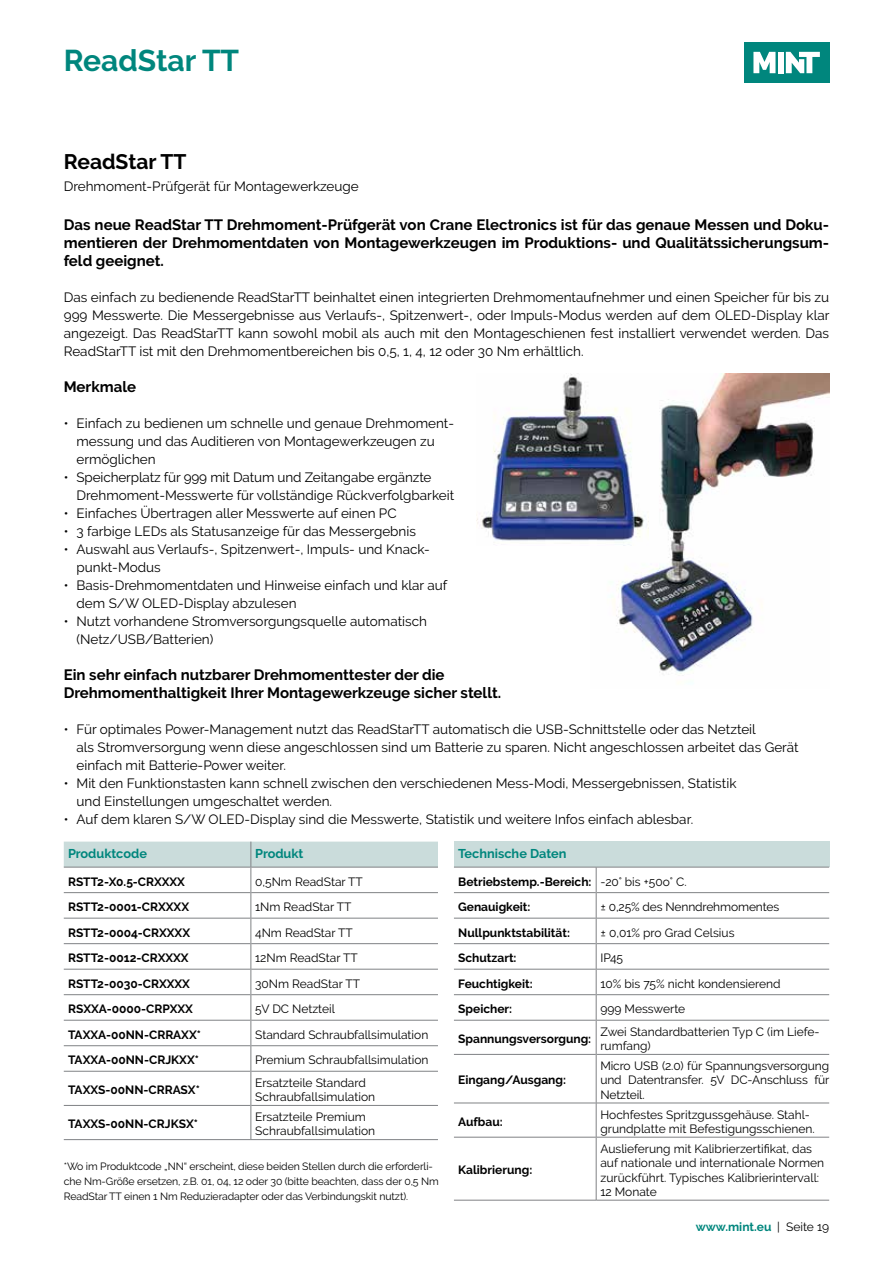
<style>
.page{position:relative;width:893px;height:1263px;background:#fff}
.page>*{position:absolute;margin:0;border:0;box-sizing:border-box;transform-origin:0 0}
.t1{font:700 30px "Raleway";color:#00867d}
.t2{font:700 21px "Raleway";color:#000}
.t3{font:700 15px/18px "Raleway";color:#000;text-align:justify}
.t4{font:13.5px/18px "Raleway";color:#000}
.t5{font:700 12.75px "Raleway";color:#00867d}
.t6{font:12px/14.4px "Raleway";color:#000}
.t7{font:700 12px/25.5px "Raleway";color:#000}
.t8{font:700 12px "Raleway";color:#00867d}
.t9{font:10.5px/15px "Raleway";letter-spacing:-.01em;color:#000}
.s1{font-weight:400}
.s2{font-weight:400;color:#000}
</style>
<div class="page">
<div style="left:744px;top:43px;width:85px;height:40px;background:#00867d"></div>
<svg style="left:753px;top:52px;width:22px;height:21px"></svg>
<div style="left:778px;top:52px;width:6px;height:21px;background:#fff"></div>
<svg style="left:786px;top:52px;width:34px;height:21px"></svg>
<img style="left:613px;top:374px;width:216px;height:300px">
<img style="left:476px;top:374px;width:172px;height:172px">
<hr style="left:64px;top:1071px;width:186px;height:1px;background:#808285">
<hr style="left:251px;top:1071px;width:187px;height:1px;background:#808285">
<hr style="left:64px;top:1105px;width:186px;height:1px;background:#808285">
<hr style="left:251px;top:1105px;width:187px;height:1px;background:#808285">
<hr style="left:64px;top:1139px;width:187px;height:1px;background:#808285">
<hr style="left:251px;top:1139px;width:187px;height:1px;background:#808285">
<svg style="left:64px;top:842px;width:374px;height:229px"></svg>
<hr style="left:250px;top:1071px;width:1px;height:34px;background:#808285">
<hr style="left:250px;top:1105px;width:1px;height:34px;background:#808285">
<div style="left:454px;top:842px;width:375px;height:25px;background:#cadcdb"></div>
<hr style="left:454px;top:867px;width:142px;height:1px;background:#808285">
<hr style="left:596px;top:867px;width:233px;height:1px;background:#808285">
<hr style="left:454px;top:892px;width:142px;height:1px;background:#808285">
<hr style="left:597px;top:892px;width:232px;height:1px;background:#808285">
<hr style="left:454px;top:918px;width:142px;height:1px;background:#808285">
<hr style="left:597px;top:918px;width:232px;height:1px;background:#808285">
<hr style="left:454px;top:943px;width:142px;height:1px;background:#808285">
<hr style="left:597px;top:943px;width:232px;height:1px;background:#808285">
<hr style="left:454px;top:969px;width:142px;height:1px;background:#808285">
<hr style="left:597px;top:969px;width:232px;height:1px;background:#808285">
<hr style="left:454px;top:994px;width:142px;height:1px;background:#808285">
<hr style="left:597px;top:994px;width:232px;height:1px;background:#808285">
<hr style="left:454px;top:1020px;width:142px;height:1px;background:#808285">
<hr style="left:597px;top:1020px;width:232px;height:1px;background:#808285">
<hr style="left:454px;top:1054px;width:142px;height:1px;background:#808285">
<hr style="left:597px;top:1054px;width:232px;height:1px;background:#808285">
<hr style="left:454px;top:1103px;width:142px;height:1px;background:#808285">
<hr style="left:597px;top:1103px;width:232px;height:1px;background:#808285">
<hr style="left:454px;top:1137px;width:142px;height:1px;background:#808285">
<hr style="left:597px;top:1137px;width:232px;height:1px;background:#808285">
<hr style="left:454px;top:1200px;width:142px;height:1px;background:#808285">
<hr style="left:596px;top:1200px;width:233px;height:1px;background:#808285">
<svg style="left:596px;top:867px;width:1px;height:153px"></svg>
<hr style="left:596px;top:1020px;width:1px;height:34px;background:#808285">
<hr style="left:596px;top:1054px;width:1px;height:49px;background:#808285">
<hr style="left:596px;top:1103px;width:1px;height:34px;background:#808285">
<hr style="left:596px;top:1137px;width:1px;height:63px;background:#808285">
<h1 class="t1" style="left:64px;top:43px;width:177px">ReadStar TT</h1>
<h2 class="t2" style="left:64px;top:149px;width:124px">ReadStar TT</h2>
<p class="t4" style="left:64px;top:177px;width:297px">Drehmoment-Prüfgerät für Montagewerkzeuge</p>
<p class="t3" style="left:64px;top:215px;width:767px">Das neue ReadStar TT Drehmoment-Prüfgerät von Crane Electronics ist für das genaue Messen und Doku&shy;mentieren der Drehmomentdaten von Montagewerkzeugen im Produktions- und Qualitätssicherungsum&shy;feld geeignet.</p>
<p class="t4" style="left:64px;top:288px;width:767px;text-align:justify">Das einfach zu bedienende ReadStarTT beinhaltet einen integrierten Drehmomentaufnehmer und einen Speicher für bis zu 999 Messwerte. Die Messergebnisse aus Verlaufs-, Spitzenwert-, oder Impuls-Modus werden auf dem OLED-Display klar angezeigt. Das ReadStarTT kann sowohl mobil als auch mit den Montageschienen fest installiert verwendet werden. Das ReadStarTT ist mit den Drehmomentbereichen bis 0,5, 1, 4, 12 oder 30 Nm erhältlich.</p>
<p class="t3" style="left:64px;top:377px;width:74px">Merkmale</p>
<p class="t4" style="left:77px;top:414px;width:379px;text-indent:-13px">• Einfach zu bedienen um schnelle und genaue Drehmoment&shy;messung und das Auditieren von Montagewerkzeugen zu ermöglichen</p>
<p class="t4" style="left:77px;top:468px;width:379px;text-indent:-13px">• Speicherplatz für 999 mit Datum und Zeitangabe ergänzte<br>Drehmoment-Messwerte für vollständige Rückverfolgbarkeit</p>
<p class="t4" style="left:64px;top:504px;width:334px">• Einfaches Übertragen aller Messwerte auf einen PC</p>
<p class="t4" style="left:64px;top:522px;width:354px">• 3 farbige LEDs als Statusanzeige für das Messergebnis</p>
<p class="t4" style="left:77px;top:540px;width:355px;text-indent:-13px">• Auswahl aus Verlaufs-, Spitzenwert-, Impuls- und Knack&shy;punkt-Modus</p>
<p class="t4" style="left:77px;top:576px;width:372px;text-indent:-13px">• Basis-Drehmomentdaten und Hinweise einfach und klar auf dem S/W OLED-Display abzulesen</p>
<p class="t4" style="left:77px;top:612px;width:352px;text-indent:-13px">• Nutzt vorhandene Stromversorgungsquelle automatisch (Netz/USB/Batterien)</p>
<p class="t3" style="left:64px;top:665px;width:439px">Ein sehr einfach nutzbarer Drehmomenttester der die<br>Drehmomenthaltigkeit Ihrer Montagewerkzeuge sicher stellt.</p>
<p class="t4" style="left:77px;top:720px;width:724px;text-indent:-13px">• Für optimales Power-Management nutzt das ReadStarTT automatisch die USB-Schnittstelle oder das Netzteil<br>als Stromversorgung wenn diese angeschlossen sind um Batterie zu sparen. Nicht angeschlossen arbeitet das Gerät einfach mit Batterie-Power weiter.</p>
<p class="t4" style="left:77px;top:774px;width:661px;text-indent:-13px">• Mit den Funktionstasten kann schnell zwischen den verschiedenen Mess-Modi, Messergebnissen, Statistik und Einstellungen umgeschaltet werden.</p>
<p class="t4" style="left:64px;top:810px;width:631px">• Auf dem klaren S/W OLED-Display sind die Messwerte, Statistik und weitere Infos einfach ablesbar.</p>
<p class="t5" style="left:68px;top:846px;width:80px">Produktcode</p>
<p class="t5" style="left:255px;top:846px;width:50px">Produkt</p>
<p class="t7" style="left:68px;top:868px;width:119px">RSTT2-X0.5-CRXXXX</p>
<p class="t6" style="left:255px;top:874px;width:109px">0,5Nm ReadStar TT</p>
<p class="t7" style="left:68px;top:894px;width:123px">RSTT2-0001-CRXXXX</p>
<p class="t6" style="left:255px;top:899px;width:98px">1Nm ReadStar TT</p>
<p class="t7" style="left:68px;top:920px;width:124px">RSTT2-0004-CRXXXX</p>
<p class="t6" style="left:255px;top:925px;width:99px">4Nm ReadStar TT</p>
<p class="t7" style="left:68px;top:945px;width:122px">RSTT2-0012-CRXXXX</p>
<p class="t6" style="left:255px;top:950px;width:104px">12Nm ReadStar TT</p>
<p class="t7" style="left:68px;top:971px;width:124px">RSTT2-0030-CRXXXX</p>
<p class="t6" style="left:255px;top:976px;width:106px">30Nm ReadStar TT</p>
<p class="t7" style="left:68px;top:996px;width:127px">RSXXA-0000-CRPXXX</p>
<p class="t6" style="left:255px;top:1002px;width:81px">5V DC Netzteil</p>
<p class="t7" style="left:68px;top:1022px;width:134px">TAXXA-00NN-CRRAXX*</p>
<p class="t6" style="left:255px;top:1027px;width:175px">Standard Schraubfallsimulation</p>
<p class="t7" style="left:68px;top:1047px;width:132px">TAXXA-00NN-CRJKXX*</p>
<p class="t6" style="left:255px;top:1053px;width:175px">Premium Schraubfallsimulation</p>
<p class="t7" style="left:68px;top:1077px;width:133px">TAXXS-00NN-CRRASX*</p>
<p class="t6" style="left:255px;top:1075px;width:122px">Ersatzteile Standard<br>Schraubfallsimulation</p>
<p class="t7" style="left:68px;top:1111px;width:131px">TAXXS-00NN-CRJKSX*</p>
<p class="t6" style="left:255px;top:1109px;width:122px">Ersatzteile Premium<br>Schraubfallsimulation</p>
<p class="t5" style="left:458px;top:846px;width:110px">Technische Daten</p>
<p class="t7" style="left:458px;top:868px;width:230px">Betriebstemp.-Bereich: <span class="s1">-20° bis +50o° C.<br></span>Genauigkeit:</p>
<p class="t6" style="left:600px;top:899px;width:180px">± 0,25% des Nenndrehmomentes</p>
<p class="t7" style="left:458px;top:920px;width:113px">Nullpunktstabilität:</p>
<p class="t6" style="left:600px;top:925px;width:136px">± 0,01% pro Grad Celsius</p>
<p class="t7" style="left:458px;top:945px;width:60px">Schutzart:</p>
<p class="t6" style="left:600px;top:950px;width:24px">IP45</p>
<p class="t7" style="left:458px;top:971px;width:76px">Feuchtigkeit:</p>
<p class="t6" style="left:600px;top:976px;width:182px">10% bis 75% nicht kondensierend</p>
<p class="t7" style="left:458px;top:996px;width:56px">Speicher:</p>
<p class="t6" style="left:600px;top:1002px;width:86px">999 Messwerte</p>
<p class="t7" style="left:458px;top:1026px;width:135px">Spannungsversorgung:</p>
<p class="t6" style="left:600px;top:1024px;width:221px">Zwei Standardbatterien Typ C (im Liefe&shy;rumfang)</p>
<p class="t7" style="left:458px;top:1067px;width:109px">Eingang/Ausgang:</p>
<p class="t6" style="left:600px;top:1058px;width:231px;text-align:justify">Micro USB (2.0) für Spannungsversorgung und Datentransfer. 5V DC-Anschluss für Netzteil.</p>
<p class="t7" style="left:458px;top:1109px;width:46px">Aufbau:</p>
<p class="t6" style="left:600px;top:1107px;width:216px">Hochfestes Spritzgussgehäuse. Stahl&shy;grundplatte mit Befestigungsschienen.</p>
<p class="t7" style="left:458px;top:1157px;width:76px">Kalibrierung:</p>
<p class="t6" style="left:600px;top:1141px;width:225px">Auslieferung mit Kalibrierzertifikat, das auf nationale und internationale Normen zurückführt. Typisches Kalibrierintervall:<br>12 Monate</p>
<p class="t9" style="left:64px;top:1158px;width:376px">*Wo im Produktcode „NN“ erscheint, diese beiden Stellen durch die erforderli&shy;che Nm-Größe ersetzen, z.B. 01, 04, 12 oder 30 (bitte beachten, dass der 0,5 Nm<br>ReadStar TT einen 1 Nm Reduzieradapter oder das Verbindungskit nutzt).</p>
<p class="t8" style="left:696px;top:1220px;width:135px">www.mint.eu <span class="s2">| Seite 19</span></p>
</div>
